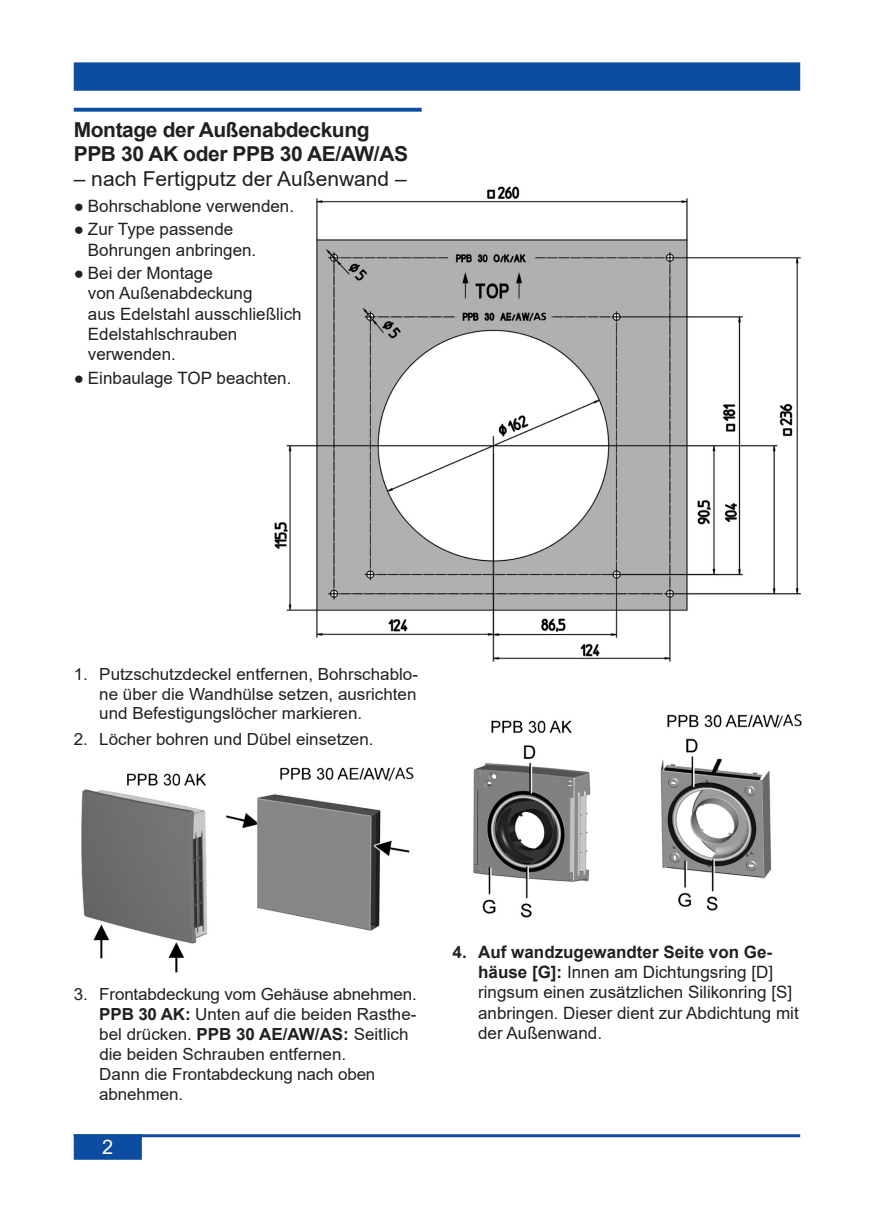
<style>
.page{position:relative;width:874px;height:1225px;background:#fff}
.page>*{position:absolute;margin:0;border:0;box-sizing:border-box;transform-origin:0 0}
.t1{font:700 20.6px/24.6px "Arial";letter-spacing:-.02em;color:#231f20}
.t2{font:20.6px "Arial";color:#231f20}
.t3{font:20px "Arial";color:#fff}
.t4{font:17px/20.4px "Arial";color:#231f20}
.t5{font:16.6px/20px "Arial";color:#231f20;text-align:justify}
.s1{font-weight:700}
</style>
<div class="page">
<hr style="left:74px;top:1134px;width:725px;height:3px;background:#0d4da1">
<div style="left:74px;top:62px;width:725px;height:29px;background:#0d4da1;border:2px solid #0d4da1"></div>
<div style="left:75px;top:1135px;width:66px;height:23px;background:#0d4da1"></div>
<div style="left:74px;top:1134px;width:68px;height:25px;border:2px solid #0d4da1"></div>
<img style="left:274px;top:186px;width:526px;height:475px">
<svg style="left:74px;top:108px;width:347px;height:4px"></svg>
<img style="left:81px;top:767px;width:333px;height:206px">
<img style="left:473px;top:714px;width:328px;height:204px">
<p class="t1" style="left:74px;top:117px;width:336px">Montage der Außenabdeckung<br>PPB 30 AK oder PPB 30 AE/AW/AS</p>
<p class="t2" style="left:74px;top:165px;width:334px">– nach Fertigputz der Außenwand –</p>
<p class="t4" style="left:74px;top:196px;width:222px">● Bohrschablone verwenden.</p>
<p class="t4" style="left:88px;top:219px;width:170px;text-indent:-14px">● Zur Type passende<br>Bohrungen anbringen.</p>
<p class="t4" style="left:88px;top:262px;width:215px;text-indent:-14px">● Bei der Montage<br>von Außenabdeckung<br>aus Edelstahl ausschließlich<br>Edelstahlschrauben verwenden.</p>
<p class="t4" style="left:74px;top:367px;width:219px">● Einbaulage TOP beachten.</p>
<p class="t5" style="left:99px;top:663px;width:320px;text-indent:-26px">1. Putzschutzdeckel entfernen, Bohrschablo&shy;ne über die Wandhülse setzen, ausrichten und Befestigungslöcher markieren.</p>
<p class="t5" style="left:74px;top:729px;width:301px">2. Löcher bohren und Dübel einsetzen.</p>
<p class="t5" style="left:99px;top:983px;width:319px;text-align:left;text-indent:-26px">3. Frontabdeckung vom Gehäuse abnehmen.<br><span class="s1">PPB 30 AK:</span> Unten auf die beiden Rasthe&shy;bel drücken. <span class="s1">PPB 30 AE/AW/AS:</span> Seitlich die beiden Schrauben entfernen.<br>Dann die Frontabdeckung nach oben abnehmen.</p>
<p class="t3" style="left:102px;top:1133px;width:13px">2</p>
<p class="t4" style="left:478px;top:941px;width:322px;text-indent:-26px"><span class="s1">4. Auf wandzugewandter Seite von Ge&shy;häuse [G]:</span> Innen am Dichtungsring [D] ringsum einen zusätzlichen Silikonring [S] anbringen. Dieser dient zur Abdichtung mit der Außenwand.</p>
</div>
